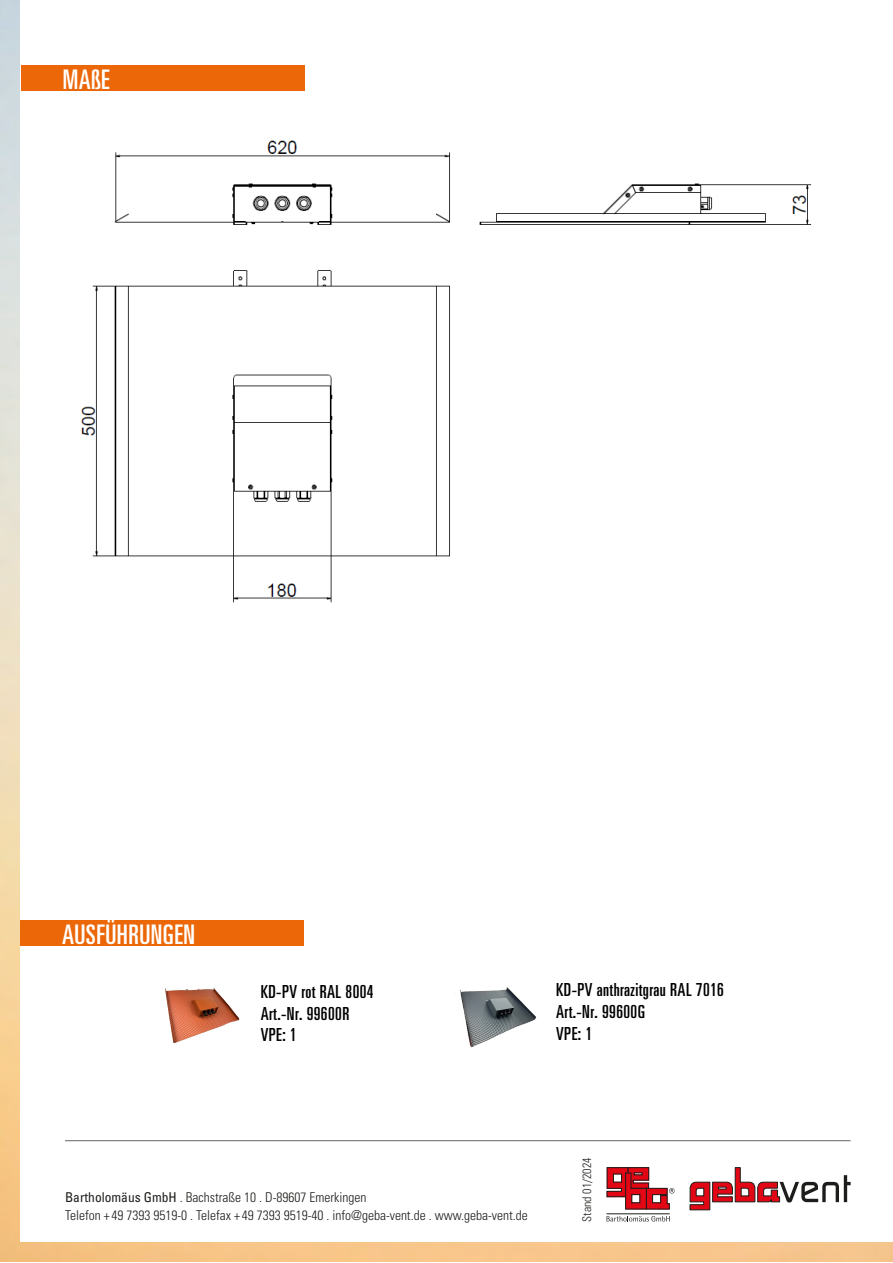
<style>
.page{position:relative;width:893px;height:1263px;background:#fff}
.page>*{position:absolute;margin:0;border:0;box-sizing:border-box;transform-origin:0 0}
.t1{font:ultra-condensed 27px "Univers";letter-spacing:.02em;color:#fff}
.t2{font:ultra-condensed 18px/21.6px "Univers";letter-spacing:.025em;color:#000}
.t3{font:300 condensed 13.5px/18px "Univers";color:#1d1d1b}
.t4{font:300 condensed 12px "Univers";color:#1d1d1b}
.s1{font-weight:400}
</style>
<div class="page">
<svg style="left:607px;top:1216px;width:63px;height:5px"></svg>
<hr style="left:607px;top:1213px;width:63px;height:1px;background:#1d1d1b">
<svg style="left:607px;top:1167px;width:68px;height:43px"></svg>
<svg style="left:690px;top:1167px;width:161px;height:43px"></svg>
<hr style="left:65px;top:1140px;width:786px;height:1px;background:#646463">
<div style="left:21px;top:65px;width:284px;height:26px;background:#ec6708"></div>
<img style="left:81px;top:140px;width:731px;height:463px">
<div style="left:20px;top:920px;width:284px;height:25px;background:#ec6708"></div>
<img style="left:165px;top:988px;width:75px;height:55px">
<img style="left:454px;top:987px;width:83px;height:61px">
<h1 class="t1" style="left:63px;top:64px;width:48px">MAßE</h1>
<h1 class="t1" style="left:62px;top:919px;width:134px">AUSFÜHRUNGEN</h1>
<h2 class="t2" style="left:261px;top:981px;width:114px">KD-PV rot RAL 8004<br>Art.-Nr. 99600R<br>VPE: 1</h2>
<h2 class="t2" style="left:556px;top:979px;width:169px">KD-PV anthrazitgrau RAL 7016<br>Art.-Nr. 99600G<br>VPE: 1</h2>
<p class="t3" style="left:65px;top:1188px;width:464px"><span class="s1">Bartholomäus GmbH</span> . Bachstraße 10 . D-89607 Emerkingen<br>Telefon + 49 7393 9519-0 . Telefax + 49 7393 9519-40 . info@geba-vent.de . www.geba-vent.de</p>
<p class="t4" style="left:580px;top:1221px;width:65px;rotate:-90deg">Stand 01/2024</p>
</div>
